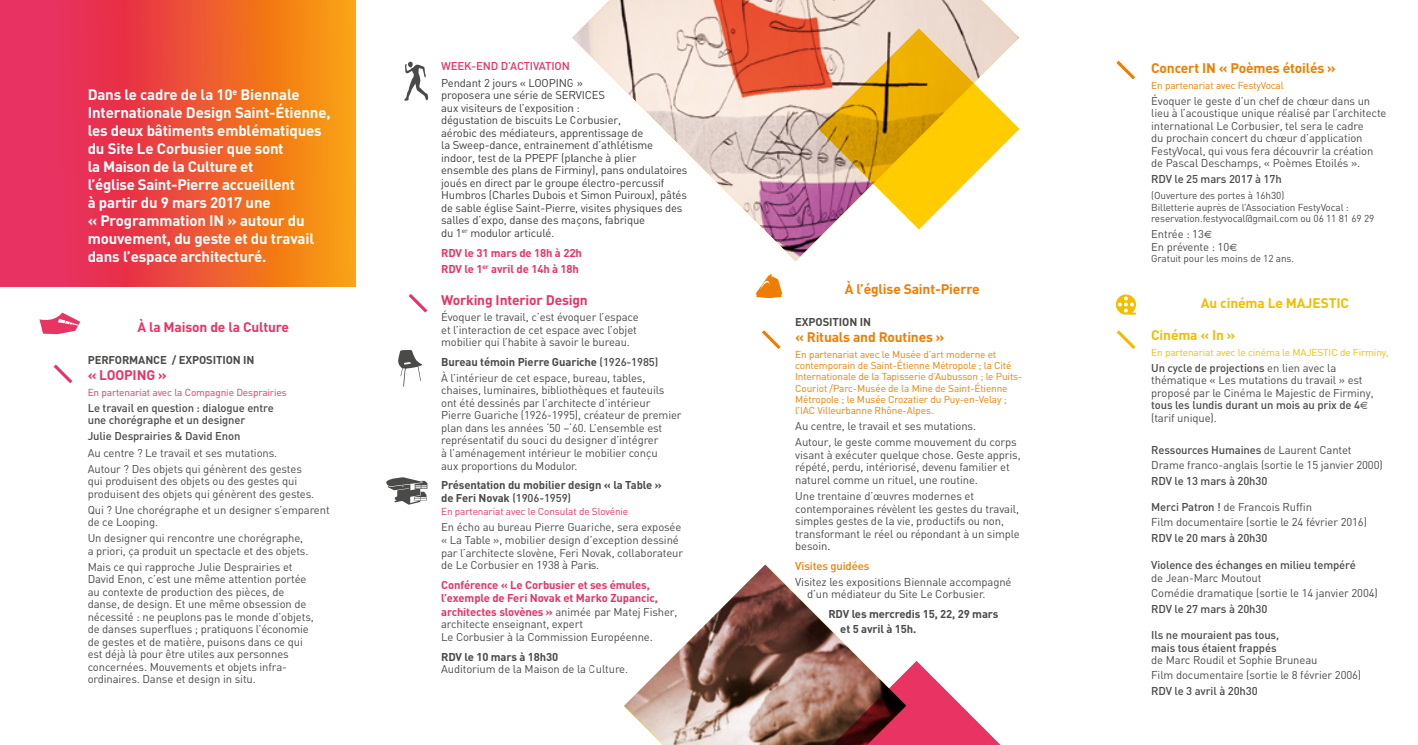
<style>
.page{position:relative;width:1418px;height:745px;background:#fff}
.page>*{position:absolute;margin:0;border:0;box-sizing:border-box;transform-origin:0 0}
.t1{font:700 15px/18px "DIN";letter-spacing:-.01em;color:#fff}
.t2{font:700 13.75px "DIN";letter-spacing:-.01em;color:#ef7d00}
.t3{font:700 13.75px "DIN";letter-spacing:-.01em;color:#e83363}
.t4{font:700 13.75px "DIN";letter-spacing:-.01em;color:#f4bc00}
.t5{font:11.25px/12.5px "DIN";letter-spacing:-.01em;color:#4a4a49}
.t6{font:11.25px/12.5px "DIN";letter-spacing:-.015em;color:#3c3c3b}
.t7{font:500 11.25px/12.5px "DIN";letter-spacing:-.01em;color:#4a4a49}
.t8{font:700 11.25px/13px "DIN";letter-spacing:-.01em;color:#e83363}
.t9{font:700 11.25px/12.5px "DIN";letter-spacing:-.01em;color:#4a4a49}
.t10{font:500 11.25px "DIN";letter-spacing:-.01em;color:#e83363}
.t11{font:500 11.25px "DIN";letter-spacing:-.01em;color:#ef7d00}
.t12{font:10px/11.2px "DIN";letter-spacing:-.01em;color:#ef7d00}
.t13{font:10px/11.2px "DIN";letter-spacing:-.01em;color:#4a4a49}
.t14{font:10px "DIN";letter-spacing:-.01em;color:#e83363}
.t15{font:10px "DIN";letter-spacing:-.01em;color:#f4bc00}
.s1{font-weight:700}
.s2{font-weight:500}
.s3{font-weight:400;color:#4a4a49}
.s4{font-family:"Helvetica";font-weight:700}
</style>
<div class="page">
<svg style="left:0;top:0;width:355px;height:286px;background:#ed5539"></svg>
<svg style="left:755px;top:273px;width:27px;height:25px"></svg>
<svg style="left:53px;top:364px;width:20px;height:20px"></svg>
<svg style="left:762px;top:330px;width:19px;height:19px"></svg>
<svg style="left:1116px;top:330px;width:20px;height:19px"></svg>
<svg style="left:408px;top:294px;width:20px;height:19px"></svg>
<svg style="left:1115px;top:294px;width:20px;height:20px"></svg>
<img style="left:572px;top:0;width:438px;height:261px">
<img style="left:624px;top:564px;width:237px;height:180px">
<svg style="left:818px;top:28px;width:201px;height:201px"></svg>
<svg style="left:816px;top:660px;width:184px;height:84px"></svg>
<svg style="left:1116px;top:60px;width:19px;height:20px"></svg>
<svg style="left:39px;top:312px;width:41px;height:22px"></svg>
<svg style="left:398px;top:350px;width:24px;height:36px"></svg>
<svg style="left:386px;top:477px;width:41px;height:27px"></svg>
<svg style="left:404px;top:62px;width:24px;height:39px"></svg>
<p class="t1" style="left:88px;top:85px;width:244px">Dans le cadre de la 10<sup>e</sup> Biennale<br>Internationale Design Saint-Étienne, les deux bâtiments emblématiques du Site Le Corbusier que sont<br>la Maison de la Culture et<br>l’église Saint-Pierre accueillent<br>à partir du 9 mars 2017 une<br>« Programmation IN » autour du mouvement, du geste et du travail dans l’espace architecturé.</p>
<p class="t3" style="left:137px;top:317px;width:153px">À la Maison de la Culture</p>
<p class="t9" style="left:88px;top:352px;width:168px">PERFORMANCE / EXPOSITION IN</p>
<p class="t3" style="left:88px;top:365px;width:81px">« LOOPING »</p>
<p class="t14" style="left:88px;top:386px;width:200px">En partenariat avec la Compagnie Desprairies</p>
<p class="t7" style="left:88px;top:401px;width:188px">Le travail en question : dialogue entre une chorégraphe et un designer</p>
<p class="t7" style="left:88px;top:429px;width:154px">Julie Desprairies &amp; David Enon</p>
<p class="t5" style="left:88px;top:444px;width:216px;line-height:16px">Au centre ? Le travail et ses mutations.<br>Autour ? Des objets qui génèrent des gestes</p>
<p class="t5" style="left:88px;top:474px;width:228px">qui produisent des objets ou des gestes qui produisent des objets qui génèrent des gestes.</p>
<p class="t5" style="left:88px;top:503px;width:243px">Qui ? Une chorégraphe et un designer s’emparent de ce Looping.</p>
<p class="t5" style="left:88px;top:531px;width:222px">Un designer qui rencontre une chorégraphe, a priori, ça produit un spectacle et des objets.</p>
<p class="t5" style="left:88px;top:560px;width:228px">Mais ce qui rapproche Julie Desprairies et David Enon, c’est une même attention portée au contexte de production des pièces, de danse, de design. Et une même obsession de nécessité : ne peuplons pas le monde d’objets, de danses superflues ; pratiquons l’économie de gestes et de matière, puisons dans ce qui est déjà là pour être utiles aux personnes concernées. Mouvements et objets infra&shy;ordinaires. Danse et design in situ.</p>
<p class="t10" style="left:441px;top:59px;width:130px">WEEK-END D’ACTIVATION</p>
<p class="t6" style="left:441px;top:76px;width:248px">Pendant 2 jours « LOOPING »<br>proposera une série de SERVICES<br>aux visiteurs de l’exposition :<br>dégustation de biscuits Le Corbusier,<br>aérobic des médiateurs, apprentissage de<br>la Sweep-dance, entrainement d’athlétisme indoor, test de la PPEPF (planche à plier<br>ensemble des plans de Firminy), pans ondulatoires joués en direct par le groupe électro-percussif Humbros (Charles Dubois et Simon Puiroux), pâtés de sable église Saint-Pierre, visites physiques des salles d’expo, danse des maçons, fabrique<br>du 1<sup>er</sup> modulor articulé.</p>
<p class="t8" style="left:441px;top:244px;width:142px;line-height:16.2px">RDV le 31 mars de 18h à 22h<br>RDV le 1<sup>er</sup> avril de 14h à 18h</p>
<p class="t3" style="left:441px;top:291px;width:148px">Working Interior Design</p>
<p class="t5" style="left:441px;top:310px;width:199px">Évoquer le travail, c’est évoquer l’espace et l’interaction de cet espace avec l’objet mobilier qui l’habite à savoir le bureau.</p>
<p class="t5" style="left:441px;top:353px;width:219px;line-height:16px"><span class="s1">Bureau témoin Pierre Guariche</span> <span class="s2">(1926-1985)<br></span>À l’intérieur de cet espace, bureau, tables,</p>
<p class="t5" style="left:441px;top:383px;width:242px">chaises, luminaires, bibliothèques et fauteuils ont été dessinés par l’architecte d’intérieur Pierre Guariche (1926-1995), créateur de premier plan dans les années ‘50 –‘60. L’ensemble est représentatif du souci du designer d’intégrer<br>à l’aménagement intérieur le mobilier conçu<br>aux proportions du Modulor.</p>
<p class="t9" style="left:441px;top:478px;width:222px">Présentation du mobilier design « la Table » de Feri Novak <span class="s2">(1906-1959)</span></p>
<p class="t14" style="left:441px;top:505px;width:189px">En partenariat avec le Consulat de Slovénie</p>
<p class="t5" style="left:441px;top:520px;width:243px">En écho au bureau Pierre Guariche, sera exposée « La Table », mobilier design d’exception dessiné par l’architecte slovène, Feri Novak, collaborateur de Le Corbusier en 1938 à Paris.</p>
<p class="t8" style="left:441px;top:577px;width:238px">Conférence « Le Corbusier et ses émules, l’exemple de Feri Novak et Marko Zupancic, architectes slovènes » <span class="s3">animée par Matej Fisher, architecte enseignant, expert<br>Le Corbusier à la Commission Européenne.</span></p>
<p class="t9" style="left:441px;top:649px;width:118px">RDV le 10 mars à 18h30</p>
<p class="t5" style="left:441px;top:662px;width:188px">Auditorium de la Maison de la Culture.</p>
<p class="t2" style="left:844px;top:279px;width:136px">À l’église Saint-Pierre</p>
<p class="t9" style="left:795px;top:315px;width:77px">EXPOSITION IN</p>
<p class="t2" style="left:795px;top:328px;width:151px">« Rituals and Routines »</p>
<p class="t12" style="left:795px;top:348px;width:229px">En partenariat avec le Musée d’art moderne et contemporain de Saint-Étienne Métropole ; la Cité Internationale de la Tapisserie d’Aubusson ; le Puits-Couriot /Parc-Musée de la Mine de Saint-Étienne Métropole ; le Musée Crozatier du Puy-en-Velay ; l’IAC Villeurbanne Rhône-Alpes.</p>
<p class="t5" style="left:795px;top:418px;width:223px;line-height:16px">Au centre, le travail et ses mutations.<br>Autour, le geste comme mouvement du corps</p>
<p class="t5" style="left:795px;top:448px;width:227px">visant à exécuter quelque chose. Geste appris, répété, perdu, intériorisé, devenu familier et naturel comme un rituel, une routine.</p>
<p class="t5" style="left:795px;top:489px;width:226px">Une trentaine d’œuvres modernes et contemporaines révèlent les gestes du travail, simples gestes de la vie, productifs ou non, transformant le réel ou répondant à un simple besoin.</p>
<p class="t11" style="left:795px;top:558px;width:75px">Visites guidées</p>
<p class="t5" style="left:807px;top:575px;width:206px;text-indent:-12px">Visitez les expositions Biennale accompagné d’un médiateur du Site Le Corbusier.</p>
<p class="t9" style="left:840px;top:605px;width:160px;line-height:15px;text-indent:-12px">RDV les mercredis 15, 22, 29 mars et 5 avril à 15h.</p>
<p class="t2" style="left:1151px;top:59px;width:186px">Concert IN « Poèmes étoilés »</p>
<p class="t12" style="left:1151px;top:79px;width:134px">En partenariat avec FestyVocal</p>
<p class="t5" style="left:1151px;top:94px;width:237px">Évoquer le geste d’un chef de chœur dans un lieu à l’acoustique unique réalisé par l’architecte international Le Corbusier, tel sera le cadre<br>du prochain concert du chœur d’application FestyVocal, qui vous fera découvrir la création de Pascal Deschamps, « Poèmes Etoilés ».</p>
<p class="t7" style="left:1151px;top:172px;width:132px">RDV le 25 mars 2017 à 17h</p>
<p class="t13" style="left:1151px;top:190px;width:225px">(Ouverture des portes à 16h30)<br>Billetterie auprès de l’Association FestyVocal : reservation.festyvocal@gmail.com ou 06 11 81 69 29</p>
<p class="t5" style="left:1151px;top:227px;width:88px">Entrée : 13<span class="s4">€<br></span>En prévente : 10<span class="s4">€</span></p>
<p class="t13" style="left:1151px;top:252px;width:144px">Gratuit pour les moins de 12 ans.</p>
<p class="t4" style="left:1200px;top:293px;width:150px">Au cinéma Le MAJESTIC</p>
<p class="t4" style="left:1151px;top:325px;width:86px">Cinéma « In »</p>
<p class="t15" style="left:1151px;top:345px;width:239px">En partenariat avec le cinéma le MAJESTIC de Firminy,</p>
<p class="t5" style="left:1151px;top:361px;width:224px"><span class="s2">Un cycle de projections</span> en lien avec la thématique « Les mutations du travail » est proposé par le Cinéma le Majestic de Firminy, <span class="s2">tous les lundis durant un mois au prix de 4</span><span class="s4">€ </span>(tarif unique).</p>
<p class="t5" style="left:1151px;top:442px;width:233px;line-height:14.8px"><span class="s2">Ressources Humaines</span> de Laurent Cantet<br>Drame franco-anglais (sortie le 15 janvier 2000)</p>
<p class="t7" style="left:1151px;top:474px;width:118px">RDV le 13 mars à 20h30</p>
<p class="t5" style="left:1151px;top:498px;width:217px;line-height:14.8px"><span class="s2">Merci Patron !</span> de Francois Ruffin<br>Film documentaire (sortie le 24 février 2016)</p>
<p class="t7" style="left:1151px;top:530px;width:118px">RDV le 20 mars à 20h30</p>
<p class="t7" style="left:1151px;top:557px;width:206px">Violence des échanges en milieu tempéré</p>
<p class="t5" style="left:1151px;top:570px;width:228px;line-height:14.8px">de Jean-Marc Moutout<br>Comédie dramatique (sortie le 14 janvier 2004)</p>
<p class="t7" style="left:1151px;top:602px;width:118px">RDV le 27 mars à 20h30</p>
<p class="t7" style="left:1151px;top:628px;width:129px">Ils ne mouraient pas tous, mais tous étaient frappés</p>
<p class="t5" style="left:1151px;top:652px;width:211px;line-height:14.8px">de Marc Roudil et Sophie Bruneau<br>Film documentaire (sortie le 8 février 2006)</p>
<p class="t7" style="left:1151px;top:684px;width:108px">RDV le 3 avril à 20h30</p>
</div>
